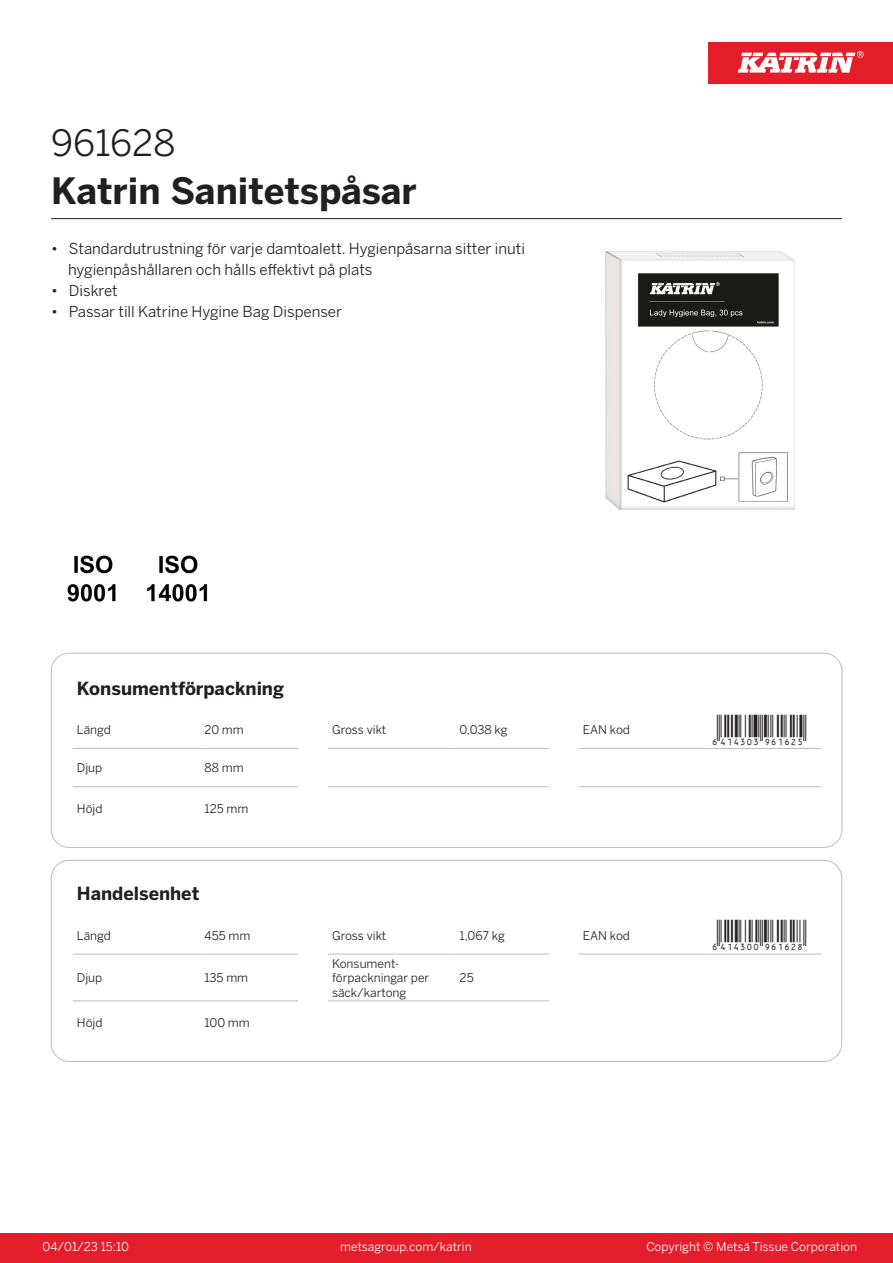
<style>
.page{position:relative;width:893px;height:1263px;background:#fff}
.page>*{position:absolute;margin:0;border:0;box-sizing:border-box;transform-origin:0 0}
.Product_Name{font:700 36px "Benton Sans";color:#231f20}
.External_material_co{font:36px "Benton Sans";color:#231f20}
.T_EAN{font:30px "Viisas EAN Matala";color:#231f20}
.T_TableHeader{font:700 18px "Benton Sans";color:#231f20}
.MarketingBullets{font:15px/21px "Benton Sans";color:#231f20}
.T_TableBody{font:12px/14.4px "Benton Sans";color:#231f20}
.t1{font:12px "Benton Sans";color:#fff}
</style>
<div class="page">
<div style="left:0;top:1233px;width:893px;height:30px;background:#e41e2b"></div>
<div style="left:708px;top:43px;width:185px;height:41px;background:#e31e28"></div>
<svg style="left:738px;top:51px;width:126px;height:22px"></svg>
<hr style="left:73px;top:748px;width:127px;height:1px;background:#bcbdc0">
<hr style="left:200px;top:748px;width:98px;height:1px;background:#bcbdc0">
<hr style="left:328px;top:748px;width:127px;height:1px;background:#bcbdc0">
<hr style="left:455px;top:748px;width:94px;height:1px;background:#bcbdc0">
<hr style="left:579px;top:748px;width:127px;height:1px;background:#bcbdc0">
<hr style="left:706px;top:748px;width:115px;height:1px;background:#bcbdc0">
<hr style="left:73px;top:786px;width:127px;height:1px;background:#bcbdc0">
<hr style="left:200px;top:786px;width:98px;height:1px;background:#bcbdc0">
<hr style="left:328px;top:786px;width:127px;height:1px;background:#bcbdc0">
<hr style="left:455px;top:786px;width:94px;height:1px;background:#bcbdc0">
<hr style="left:579px;top:786px;width:127px;height:1px;background:#bcbdc0">
<hr style="left:706px;top:786px;width:115px;height:1px;background:#bcbdc0">
<div style="left:51px;top:653px;width:791px;height:194px;border:1px solid #bcbdc0;border-radius:18px"></div>
<hr style="left:73px;top:954px;width:127px;height:1px;background:#bcbdc0">
<hr style="left:200px;top:954px;width:98px;height:1px;background:#bcbdc0">
<hr style="left:328px;top:954px;width:127px;height:1px;background:#bcbdc0">
<hr style="left:455px;top:954px;width:94px;height:1px;background:#bcbdc0">
<hr style="left:579px;top:954px;width:127px;height:1px;background:#bcbdc0">
<hr style="left:706px;top:954px;width:115px;height:1px;background:#bcbdc0">
<hr style="left:73px;top:1000px;width:127px;height:1px;background:#bcbdc0">
<hr style="left:200px;top:1000px;width:98px;height:1px;background:#bcbdc0">
<hr style="left:328px;top:1000px;width:127px;height:1px;background:#bcbdc0">
<hr style="left:455px;top:1000px;width:94px;height:1px;background:#bcbdc0">
<div style="left:51px;top:860px;width:791px;height:202px;border:1px solid #bcbdc0;border-radius:18px"></div>
<img style="left:605px;top:251px;width:190px;height:259px">
<img style="left:67px;top:555px;width:49px;height:47px">
<img style="left:147px;top:555px;width:61px;height:47px">
<hr style="left:51px;top:218px;width:791px;height:1px;background:#231f20">
<p class="External_material_co" style="left:51px;top:121px;width:126px">961628</p>
<p class="Product_Name" style="left:51px;top:168px;width:367px">Katrin Sanitetspåsar</p>
<p class="MarketingBullets" style="left:68px;top:238px;width:458px;text-indent:-17px">• Standardutrustning för varje damtoalett. Hygienpåsarna sitter inuti hygienpåshållaren och hålls effektivt på plats</p>
<p class="MarketingBullets" style="left:51px;top:280px;width:68px">• Diskret</p>
<p class="MarketingBullets" style="left:51px;top:301px;width:293px">• Passar till Katrine Hygine Bag Dispenser</p>
<p class="T_TableHeader" style="left:77px;top:677px;width:209px">Konsumentförpackning</p>
<p class="T_TableBody" style="left:77px;top:722px;width:35px">Längd</p>
<p class="T_TableBody" style="left:204px;top:722px;width:41px">20 mm</p>
<p class="T_TableBody" style="left:332px;top:722px;width:56px">Gross vikt</p>
<p class="T_TableBody" style="left:460px;top:722px;width:49px">0,038 kg</p>
<p class="T_TableBody" style="left:583px;top:722px;width:49px">EAN kod</p>
<p class="T_EAN" style="left:710px;top:714px;width:97px">*6414303961625*</p>
<p class="T_TableBody" style="left:77px;top:761px;width:27px">Djup</p>
<p class="T_TableBody" style="left:204px;top:761px;width:41px">88 mm</p>
<p class="T_TableBody" style="left:77px;top:801px;width:27px">Höjd</p>
<p class="T_TableBody" style="left:204px;top:801px;width:45px">125 mm</p>
<p class="T_TableHeader" style="left:77px;top:882px;width:124px">Handelsenhet</p>
<p class="T_TableBody" style="left:77px;top:928px;width:35px">Längd</p>
<p class="T_TableBody" style="left:204px;top:928px;width:47px">455 mm</p>
<p class="T_TableBody" style="left:332px;top:928px;width:56px">Gross vikt</p>
<p class="T_TableBody" style="left:460px;top:928px;width:47px">1,067 kg</p>
<p class="T_TableBody" style="left:583px;top:928px;width:49px">EAN kod</p>
<p class="T_EAN" style="left:710px;top:919px;width:97px">*6414300961628*</p>
<p class="T_TableBody" style="left:77px;top:971px;width:27px">Djup</p>
<p class="T_TableBody" style="left:204px;top:971px;width:45px">135 mm</p>
<p class="T_TableBody" style="left:332px;top:956px;width:99px">Konsument&shy;förpackningar per säck/kartong</p>
<p class="T_TableBody" style="left:460px;top:971px;width:16px">25</p>
<p class="T_TableBody" style="left:77px;top:1015px;width:27px">Höjd</p>
<p class="T_TableBody" style="left:204px;top:1015px;width:47px">100 mm</p>
<p class="t1" style="left:43px;top:1239px;width:88px">04/01/23 15:10</p>
<p class="t1" style="left:340px;top:1239px;width:133px">metsagroup.com/katrin</p>
<p class="t1" style="left:646px;top:1239px;width:212px">Copyright © Metsä Tissue Corporation</p>
</div>
